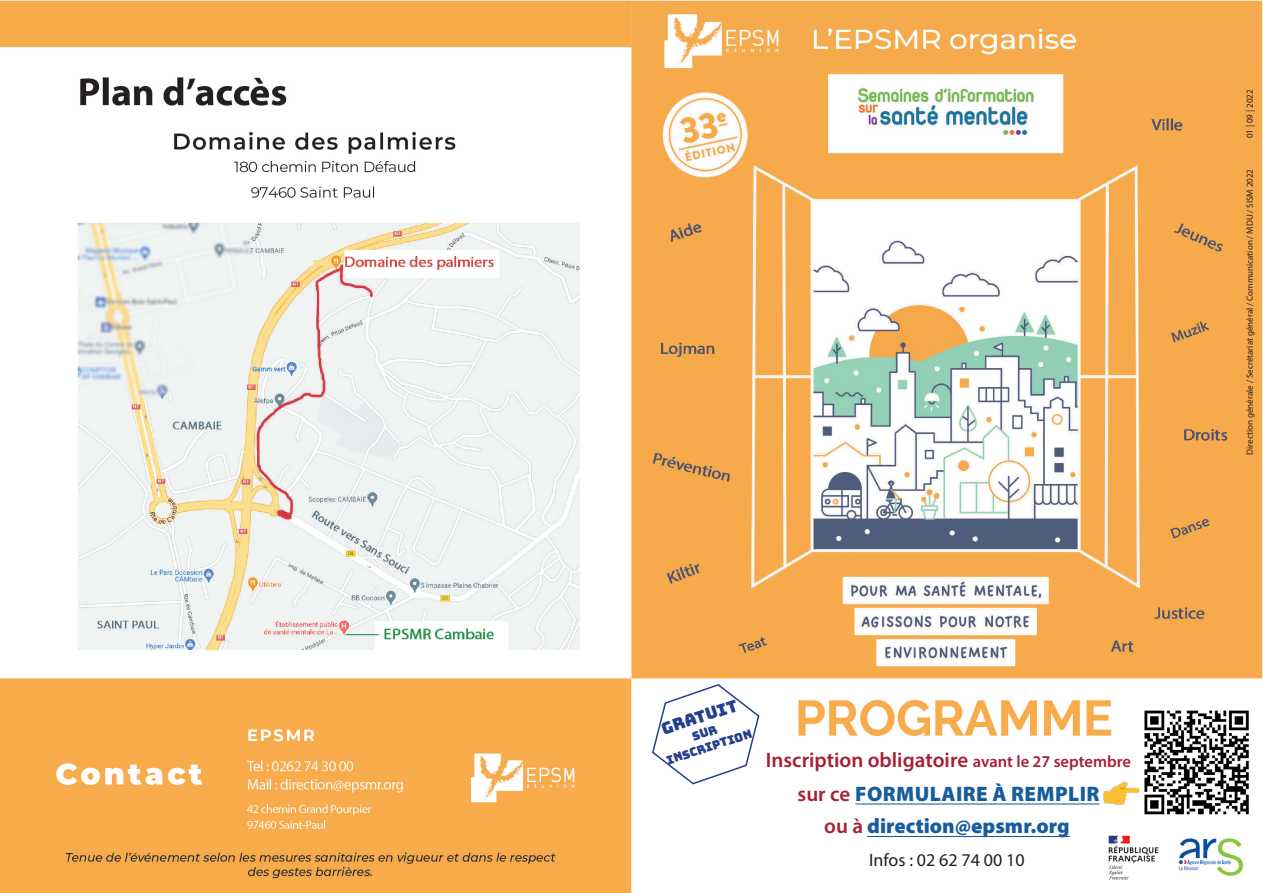
<style>
.page{position:relative;width:1263px;height:893px;background:#fff}
.page>*{position:absolute;margin:0;border:0;box-sizing:border-box;transform-origin:0 0}
.t1{font:900 21px/33px "Myriad Pro";letter-spacing:.02em;color:#175d9e;text-align:center}
.t2{font:18px "Myriad Pro";color:#231f20}
.t3{font:16.5px "Bungee";color:#253f8e}
.t4{font:12px "Bungee";color:#253f8e}
.t5{font:9px "Myriad Pro";color:#231f20}
.s1{font-weight:600;color:#a71f37}
.s2{font-weight:600;font-size:16.5px;color:#a71f37}
</style>
<div class="page">
<img style="left:0;top:0;width:1263px;height:893px">
<img style="left:1168px;top:832px;width:85px;height:51px">
<img style="left:1102px;top:828px;width:64px;height:58px">
<img style="left:1143px;top:708px;width:108px;height:108px">
<img style="left:1103px;top:776px;width:37px;height:34px">
<hr style="left:855px;top:803px;width:244px;height:1px;background:#175d9e">
<hr style="left:867px;top:836px;width:203px;height:1px;background:#175d9e">
<svg style="left:651px;top:683px;width:109px;height:102px"></svg>
<p class="t3" style="left:659px;top:720px;width:81px;rotate:-18deg">gratuit</p>
<p class="t4" style="left:665px;top:754px;width:91px;rotate:-18deg">inscription</p>
<p class="t1" style="left:766px;top:743px;width:367px"><span class="s1">Inscription obligatoire</span> <span class="s2">avant le 27 septembre </span><span class="s1">sur ce</span> FORMULAIRE À REMPLIR<br><span class="s1">ou à</span> direction@epsmr.org</p>
<p class="t2" style="left:869px;top:849px;width:157px">Infos : 02 62 74 00 10</p>
<p class="t5" style="left:1244px;top:138px;width:50px;rotate:-90deg">01 | 09 | 2022</p>
<p class="t5" style="left:1244px;top:455px;width:287px;rotate:-90deg">Direction générale / Secrétariat général / Communication / MDU / SISM 2022</p>
</div>
